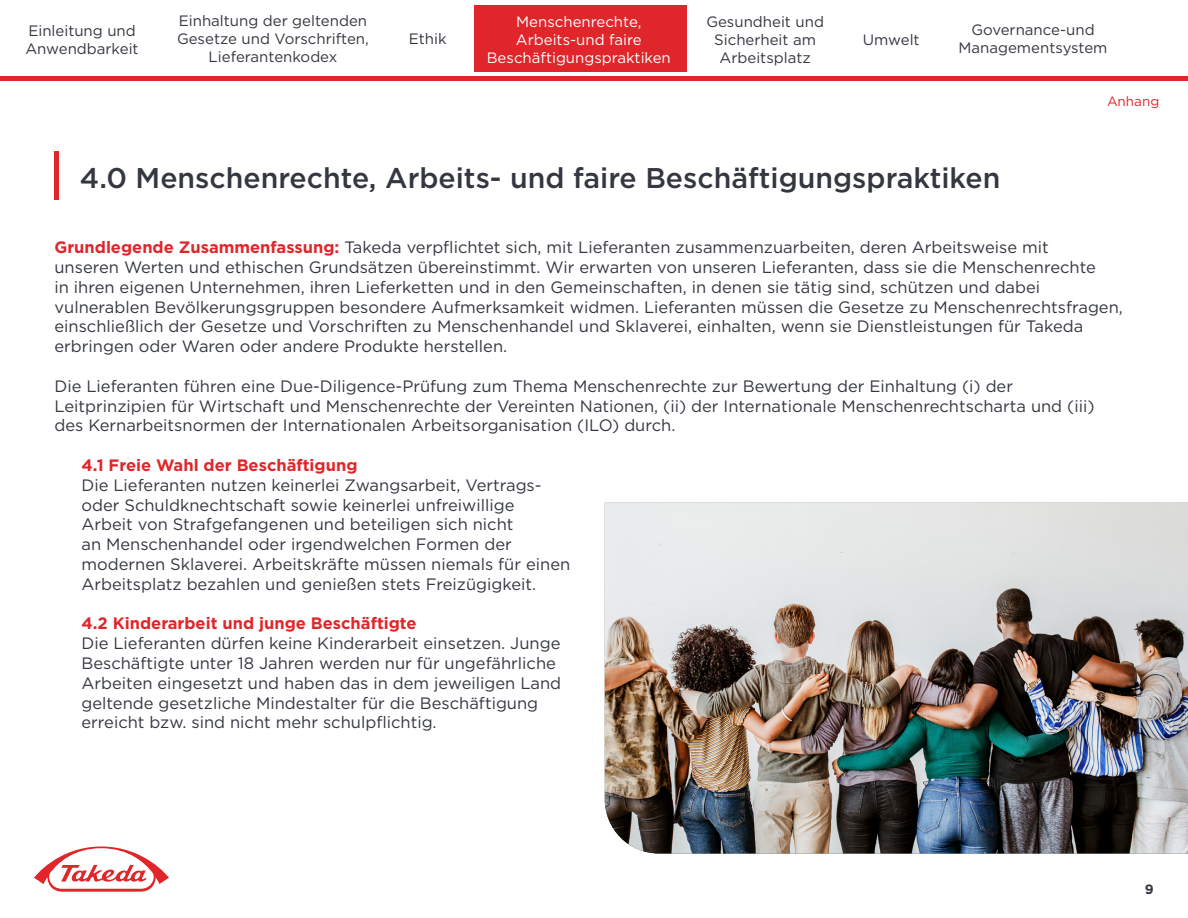
<style>
.page{position:relative;width:1188px;height:918px;background:#fff}
.page>*{position:absolute;margin:0;border:0;box-sizing:border-box;transform-origin:0 0}
.t1{font:500 28.5px "Gotham";color:#34373f}
.t2{font:16.5px/19.8px "Gotham";color:#34373f}
.t3{font:700 16.5px "Gotham";color:#e0262a}
.t4{font:15px/18px "Gotham";color:#34373f;text-align:center}
.t5{font:15px/18px "Gotham";color:#fff;text-align:center}
.t6{font:13.5px "Gotham";color:#e0262a}
.t7{font:700 13.5px "Gotham";color:#34373f}
.s1{font-weight:700;color:#e0262a}
</style>
<div class="page">
<div style="left:474px;top:5px;width:213px;height:67px;background:#e0262a"></div>
<svg style="left:34px;top:846px;width:135px;height:46px"></svg>
<hr style="left:0;top:77px;width:1188px;height:4px;background:#e0262a">
<div style="left:54px;top:152px;width:5px;height:48px;background:#e0262a"></div>
<img style="left:605px;top:503px;width:583px;height:351px">
<p class="t4" style="left:25px;top:21px;width:115px;text-align:left">Einleitung und<br>Anwendbarkeit</p>
<p class="t4" style="left:177px;top:11px;width:193px">Einhaltung der geltenden<br>Gesetze und Vorschriften,<br>Lieferantenkodex</p>
<p class="t4" style="left:409px;top:29px;width:39px">Ethik</p>
<p class="t5" style="left:487px;top:13px;width:186px">Menschenrechte,<br>Arbeits-und faire<br>Beschäftigungspraktiken</p>
<p class="t4" style="left:706px;top:12px;width:119px">Gesundheit und<br>Sicherheit am<br>Arbeitsplatz</p>
<p class="t4" style="left:863px;top:30px;width:58px">Umwelt</p>
<p class="t4" style="left:959px;top:20px;width:151px">Governance-und<br>Managementsystem</p>
<p class="t6" style="left:1107px;top:92px;width:54px">Anhang</p>
<h1 class="t1" style="left:80px;top:160px;width:922px">4.0 Menschenrechte, Arbeits- und faire Beschäftigungspraktiken</h1>
<p class="t2" style="left:54px;top:237px;width:1070px"><span class="s1">Grundlegende Zusammenfassung:</span> Takeda verpflichtet sich, mit Lieferanten zusammenzuarbeiten, deren Arbeitsweise mit<br>unseren Werten und ethischen Grundsätzen übereinstimmt. Wir erwarten von unseren Lieferanten, dass sie die Menschenrechte<br>in ihren eigenen Unternehmen, ihren Lieferketten und in den Gemeinschaften, in denen sie tätig sind, schützen und dabei vulnerablen Bevölkerungsgruppen besondere Aufmerksamkeit widmen. Lieferanten müssen die Gesetze zu Menschenrechtsfragen, einschließlich der Gesetze und Vorschriften zu Menschenhandel und Sklaverei, einhalten, wenn sie Dienstleistungen für Takeda erbringen oder Waren oder andere Produkte herstellen.</p>
<p class="t2" style="left:54px;top:376px;width:1042px">Die Lieferanten führen eine Due-Diligence-Prüfung zum Thema Menschenrechte zur Bewertung der Einhaltung (i) der<br>Leitprinzipien für Wirtschaft und Menschenrechte der Vereinten Nationen, (ii) der Internationale Menschenrechtscharta und (iii) des Kernarbeitsnormen der Internationalen Arbeitsorganisation (ILO) durch.</p>
<p class="t3" style="left:81px;top:454px;width:277px">4.1 Freie Wahl der Beschäftigung</p>
<p class="t2" style="left:81px;top:475px;width:490px">Die Lieferanten nutzen keinerlei Zwangsarbeit, Vertrags&shy;oder Schuldknechtschaft sowie keinerlei unfreiwillige<br>Arbeit von Strafgefangenen und beteiligen sich nicht<br>an Menschenhandel oder irgendwelchen Formen der modernen Sklaverei. Arbeitskräfte müssen niemals für einen Arbeitsplatz bezahlen und genießen stets Freizügigkeit.</p>
<p class="t3" style="left:81px;top:613px;width:337px">4.2 Kinderarbeit und junge Beschäftigte</p>
<p class="t2" style="left:81px;top:633px;width:481px">Die Lieferanten dürfen keine Kinderarbeit einsetzen. Junge Beschäftigte unter 18 Jahren werden nur für ungefährliche Arbeiten eingesetzt und haben das in dem jeweiligen Land geltende gesetzliche Mindestalter für die Beschäftigung erreicht bzw. sind nicht mehr schulpflichtig.</p>
<p class="t7" style="left:1145px;top:880px;width:10px">9</p>
</div>
